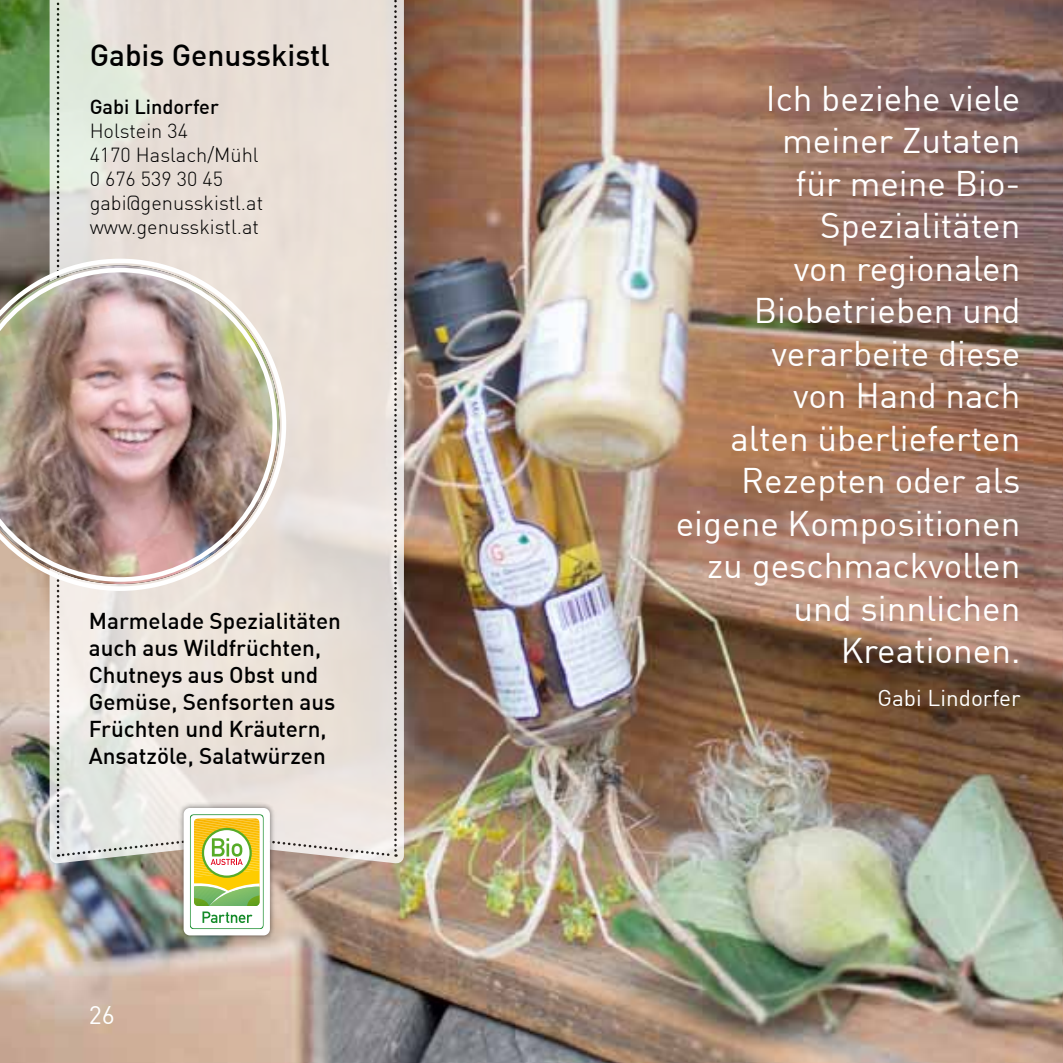
<style>
.page{position:relative;width:1063px;height:1063px;background:#fff}
.page>*{position:absolute;margin:0;border:0;box-sizing:border-box;transform-origin:0 0}
.t1{font:35px/42.5px "DIN";color:#fff;text-align:right}
.t2{font:500 30px "DIN";color:#000}
.t3{font:25px "DIN";color:#fff}
.t4{font:500 22.5px/27px "DIN";color:#000}
.t5{font:22.5px "DIN";color:#fff}
.t6{font:300 20px/24px "DIN";color:#000}
.t7{font:500 20px "DIN";color:#000}
</style>
<div class="page">
<img style="left:0;top:0;width:1062px;height:1063px">
<svg style="left:47px;top:0;width:359px;height:866px;background:#cdc8c0"></svg>
<svg style="left:0;top:268px;width:57px;height:314px;background:#a29282"></svg>
<div style="left:178px;top:802px;width:98px;height:139px;background:#000;opacity:.5"></div>
<div style="left:190px;top:815px;width:73px;height:114px;background:#fff;border-radius:4px"></div>
<img style="left:57px;top:0;width:340px;height:923px">
<div style="left:184px;top:808px;width:86px;height:127px;border:6px solid #fff;border-radius:3px"></div>
<p class="t2" style="left:90px;top:36px;width:242px">Gabis Genusskistl</p>
<p class="t7" style="left:90px;top:94px;width:131px">Gabi Lindorfer</p>
<p class="t6" style="left:90px;top:118px;width:175px">Holstein 34<br>4170 Haslach/Mühl<br>0 676 539 30 45 gabi@genusskistl.at www.genusskistl.at</p>
<p class="t4" style="left:89px;top:607px;width:254px">Marmelade Spezialitäten auch aus Wildfrüchten,<br>Chutneys aus Obst und<br>Gemüse, Senfsorten aus<br>Früchten und Kräutern,<br>Ansatzöle, Salatwürzen</p>
<p class="t3" style="left:89px;top:999px;width:28px">26</p>
<p class="t1" style="left:676px;top:76px;width:346px">Ich beziehe viele meiner Zutaten<br>für meine Bio-<br>Spezialitäten<br>von regionalen<br>Biobetrieben und verarbeite diese<br>von Hand nach<br>alten überlieferten<br>Rezepten oder als eigene Kompositionen zu geschmackvollen und sinnlichen<br>Kreationen.</p>
<p class="t5" style="left:878px;top:684px;width:144px">Gabi Lindorfer</p>
</div>
